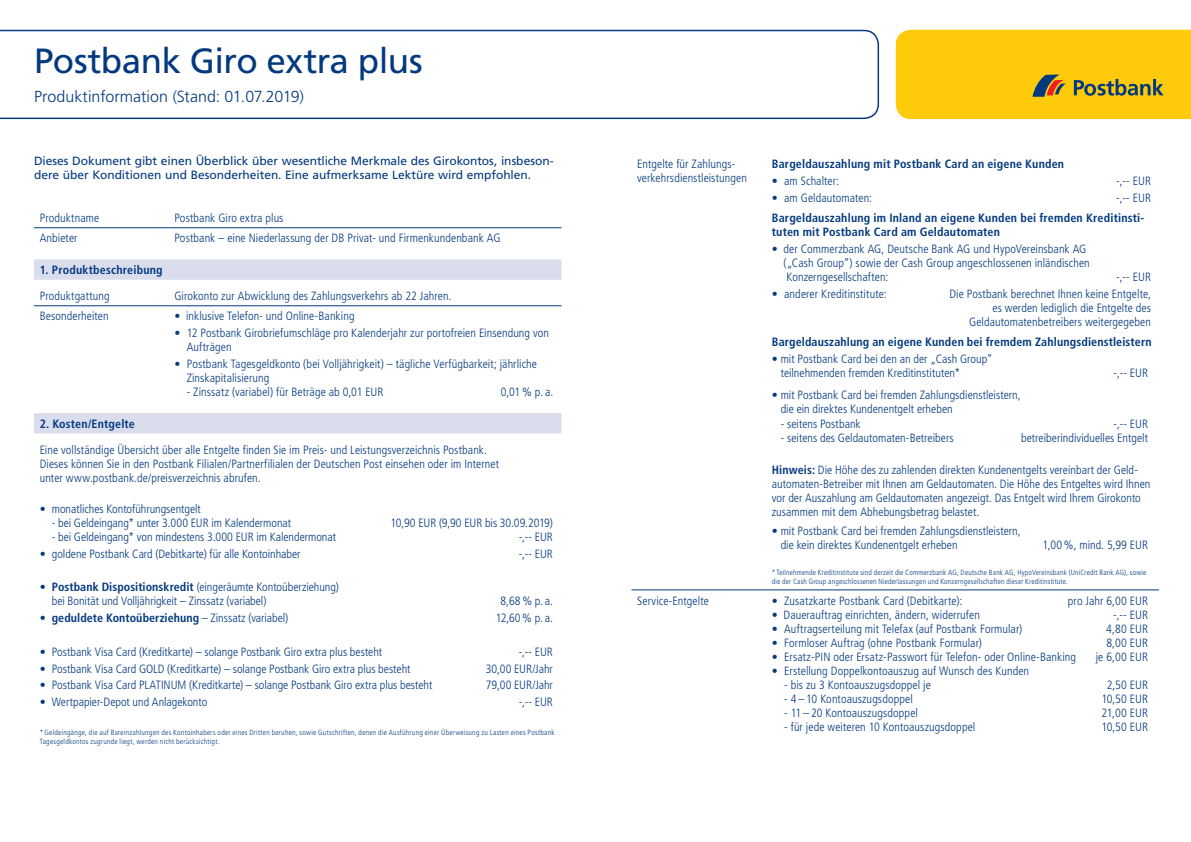
<style>
.page{position:relative;width:1191px;height:842px;background:#fff}
.page>*{position:absolute;margin:0;border:0;box-sizing:border-box;transform-origin:0 0}
.t1{font:35px "Frutiger LT Std";letter-spacing:-.015em;color:#03397e}
.t2{font:300 16px "Frutiger LT Std";color:#03397e}
.t3{font:300 condensed 12px/14px "Frutiger LT Std";letter-spacing:.005em;color:#03397e}
.t4{font:700 condensed 12px/14px "Frutiger LT Std";letter-spacing:.015em;color:#03397e}
.t5{font:12px/14px "Frutiger LT Std";letter-spacing:-.005em;color:#03397e}
.t6{font:300 condensed 7.5px/9px "Frutiger LT Std";letter-spacing:.03em;color:#03397e}
.s1{font-weight:700}
.s2{font-weight:300}
</style>
<div class="page">
<svg style="left:34px;top:259px;width:527px;height:174px"></svg>
<hr style="left:34px;top:227px;width:135px;height:1px;background:#03397e">
<hr style="left:169px;top:227px;width:392px;height:1px;background:#03397e">
<hr style="left:34px;top:305px;width:135px;height:1px;background:#03397e">
<hr style="left:169px;top:305px;width:392px;height:1px;background:#03397e">
<hr style="left:631px;top:589px;width:135px;height:1px;background:#03397e">
<hr style="left:766px;top:589px;width:393px;height:1px;background:#03397e">
<svg style="left:0;top:29px;width:879px;height:91px"></svg>
<div style="left:895px;top:30px;width:296px;height:89px;background:#feca0a"></div>
<h1 class="t1" style="left:34px;top:41px;width:390px">Postbank Giro extra plus</h1>
<h2 class="t2" style="left:34px;top:87px;width:271px">Produktinformation (Stand: 01.07.2019)</h2>
<p class="t5" style="left:34px;top:153px;width:521px">Dieses Dokument gibt einen Überblick über wesentliche Merkmale des Girokontos, insbeson&shy;dere über Konditionen und Besonderheiten. Eine aufmerksame Lektüre wird empfohlen.</p>
<p class="t3" style="left:637px;top:157px;width:111px">Entgelte für Zahlungs&shy;verkehrsdienstleistungen</p>
<p class="t4" style="left:772px;top:157px;width:294px">Bargeldauszahlung mit Postbank Card an eigene Kunden</p>
<p class="t3" style="left:772px;top:174px;width:69px">• am Schalter:</p>
<p class="t3" style="left:1116px;top:174px;width:36px">-,-- EUR</p>
<p class="t3" style="left:772px;top:191px;width:102px">• am Geldautomaten:</p>
<p class="t3" style="left:1116px;top:191px;width:36px">-,-- EUR</p>
<p class="t4" style="left:772px;top:211px;width:374px">Bargeldauszahlung im Inland an eigene Kunden bei fremden Kreditinsti&shy;tuten mit Postbank Card am Geldautomaten</p>
<p class="t3" style="left:783px;top:242px;width:308px;text-indent:-12px">• der Commerzbank AG, Deutsche Bank AG und HypoVereinsbank AG („Cash Group“) sowie der Cash Group angeschlossenen inländischen<br>Konzerngesellschaften:</p>
<p class="t3" style="left:40px;top:211px;width:61px">Produktname</p>
<p class="t3" style="left:174px;top:211px;width:111px">Postbank Giro extra plus</p>
<p class="t3" style="left:40px;top:231px;width:39px">Anbieter</p>
<p class="t3" style="left:174px;top:231px;width:327px">Postbank – eine Niederlassung der DB Privat- und Firmenkundenbank AG</p>
<p class="t4" style="left:40px;top:263px;width:124px">1. Produktbeschreibung</p>
<p class="t3" style="left:40px;top:289px;width:72px">Produktgattung</p>
<p class="t3" style="left:174px;top:289px;width:279px">Girokonto zur Abwicklung des Zahlungsverkehrs ab 22 Jahren.</p>
<p class="t3" style="left:40px;top:309px;width:70px">Besonderheiten</p>
<p class="t3" style="left:174px;top:309px;width:182px">• inklusive Telefon- und Online-Banking</p>
<p class="t3" style="left:187px;top:326px;width:364px;text-indent:-12px">• 12 Postbank Girobriefumschläge pro Kalenderjahr zur portofreien Einsendung von<br>Aufträgen</p>
<p class="t3" style="left:187px;top:357px;width:352px;text-indent:-12px">• Postbank Tagesgeldkonto (bei Volljährigkeit) – tägliche Verfügbarkeit; jährliche<br>Zinskapitalisierung</p>
<p class="t3" style="left:187px;top:385px;width:198px">- Zinssatz (variabel) für Beträge ab 0,01 EUR</p>
<p class="t3" style="left:501px;top:385px;width:54px">0,01 % p. a.</p>
<p class="t4" style="left:40px;top:417px;width:97px">2. Kosten/Entgelte</p>
<p class="t3" style="left:40px;top:443px;width:461px">Eine vollständige Übersicht über alle Entgelte finden Sie im Preis- und Leistungsverzeichnis Postbank.<br>Dieses können Sie in den Postbank Filialen/Partnerfilialen der Deutschen Post einsehen oder im Internet unter www.postbank.de/preisverzeichnis abrufen.</p>
<p class="t3" style="left:40px;top:502px;width:163px">• monatliches Kontoführungsentgelt</p>
<p class="t3" style="left:52px;top:516px;width:241px">- bei Geldeingang* unter 3.000 EUR im Kalendermonat</p>
<p class="t3" style="left:390px;top:516px;width:164px">10,90 EUR (9,90 EUR bis 30.09.2019)</p>
<p class="t3" style="left:52px;top:530px;width:286px">- bei Geldeingang* von mindestens 3.000 EUR im Kalendermonat</p>
<p class="t3" style="left:519px;top:530px;width:35px">-,-- EUR</p>
<p class="t3" style="left:40px;top:546px;width:262px">• goldene Postbank Card (Debitkarte) für alle Kontoinhaber</p>
<p class="t3" style="left:519px;top:546px;width:35px">-,-- EUR</p>
<p class="t3" style="left:52px;top:580px;width:289px;text-indent:-12px">• <span class="s1">Postbank Dispositionskredit</span> (eingeräumte Kontoüberziehung) bei Bonität und Volljährigkeit – Zinssatz (variabel)</p>
<p class="t3" style="left:1116px;top:270px;width:36px">-,-- EUR</p>
<p class="t3" style="left:772px;top:287px;width:116px">• anderer Kreditinstitute:</p>
<p class="t3" style="left:949px;top:287px;width:203px;text-align:right">Die Postbank berechnet Ihnen keine Entgelte, es werden lediglich die Entgelte des<br>Geldautomatenbetreibers weitergegeben</p>
<p class="t4" style="left:772px;top:335px;width:381px">Bargeldauszahlung an eigene Kunden bei fremdem Zahlungsdienstleistern</p>
<p class="t3" style="left:780px;top:352px;width:213px;text-indent:-9px">• mit Postbank Card bei den an der „Cash Group“ teilnehmenden fremden Kreditinstituten*</p>
<p class="t3" style="left:1113px;top:366px;width:36px">-,-- EUR</p>
<p class="t3" style="left:780px;top:388px;width:241px;text-indent:-9px">• mit Postbank Card bei fremden Zahlungsdienstleistern, die ein direktes Kundenentgelt erheben</p>
<p class="t3" style="left:780px;top:416px;width:81px">- seitens Postbank</p>
<p class="t3" style="left:1113px;top:416px;width:36px">-,-- EUR</p>
<p class="t3" style="left:780px;top:430px;width:174px">- seitens des Geldautomaten-Betreibers</p>
<p class="t3" style="left:1021px;top:430px;width:128px">betreiberindividuelles Entgelt</p>
<p class="t3" style="left:772px;top:463px;width:380px"><span class="s1">Hinweis:</span> Die Höhe des zu zahlenden direkten Kundenentgelts vereinbart der Geld&shy;automaten-Betreiber mit Ihnen am Geldautomaten. Die Höhe des Entgeltes wird Ihnen vor der Auszahlung am Geldautomaten angezeigt. Das Entgelt wird Ihrem Girokonto zusammen mit dem Abhebungsbetrag belastet.</p>
<p class="t3" style="left:780px;top:524px;width:241px;text-indent:-9px">• mit Postbank Card bei fremden Zahlungsdienstleistern, die kein direktes Kundenentgelt erheben</p>
<p class="t3" style="left:1042px;top:538px;width:107px">1,00 %, mind. 5,99 EUR</p>
<p class="t6" style="left:772px;top:568px;width:376px">* Teilnehmende Kreditinstitute sind derzeit die Commerzbank AG, Deutsche Bank AG, HypoVereinsbank (UniCredit Bank AG), sowie die der Cash Group angeschlossenen Niederlassungen und Konzerngesellschaften dieser Kreditinstitute.</p>
<p class="t3" style="left:637px;top:594px;width:73px">Service-Entgelte</p>
<p class="t3" style="left:772px;top:594px;width:192px">• Zusatzkarte Postbank Card (Debitkarte):</p>
<p class="t3" style="left:1068px;top:594px;width:82px">pro Jahr 6,00 EUR</p>
<p class="t3" style="left:772px;top:608px;width:209px">• Dauerauftrag einrichten, ändern, widerrufen</p>
<p class="t3" style="left:1113px;top:608px;width:36px">-,-- EUR</p>
<p class="t3" style="left:772px;top:622px;width:252px">• Auftragserteilung mit Telefax (auf Postbank Formular)</p>
<p class="t3" style="left:1106px;top:622px;width:43px">4,80 EUR</p>
<p class="t3" style="left:772px;top:636px;width:212px">• Formloser Auftrag (ohne Postbank Formular)</p>
<p class="t3" style="left:1106px;top:636px;width:43px">8,00 EUR</p>
<p class="t3" style="left:772px;top:650px;width:306px">• Ersatz-PIN oder Ersatz-Passwort für Telefon- oder Online-Banking</p>
<p class="t3" style="left:1095px;top:650px;width:54px">je 6,00 EUR</p>
<p class="t3" style="left:772px;top:664px;width:259px">• Erstellung Doppelkontoauszug auf Wunsch des Kunden</p>
<p class="t3" style="left:784px;top:678px;width:148px">- bis zu 3 Kontoauszugsdoppel je</p>
<p class="t3" style="left:1106px;top:678px;width:43px">2,50 EUR</p>
<p class="t3" style="left:784px;top:692px;width:130px">- 4 – 10 Kontoauszugsdoppel</p>
<p class="t3" style="left:1101px;top:692px;width:48px">10,50 EUR</p>
<p class="t3" style="left:784px;top:706px;width:135px">- 11 – 20 Kontoauszugsdoppel</p>
<p class="t3" style="left:1101px;top:706px;width:48px">21,00 EUR</p>
<p class="t3" style="left:784px;top:720px;width:193px">- für jede weiteren 10 Kontoauszugsdoppel</p>
<p class="t3" style="left:1101px;top:720px;width:48px">10,50 EUR</p>
<p class="t3" style="left:500px;top:594px;width:54px">8,68% p. a.</p>
<p class="t4" style="left:40px;top:611px;width:250px"><span class="s2">•</span> geduldete Kontoüberziehung <span class="s2">– Zinssatz (variabel)</span></p>
<p class="t3" style="left:496px;top:611px;width:59px">12,60% p. a.</p>
<p class="t3" style="left:40px;top:645px;width:344px">• Postbank Visa Card (Kreditkarte) – solange Postbank Giro extra plus besteht</p>
<p class="t3" style="left:519px;top:645px;width:35px">-,-- EUR</p>
<p class="t3" style="left:40px;top:662px;width:372px">• Postbank Visa Card GOLD (Kreditkarte) – solange Postbank Giro extra plus besteht</p>
<p class="t3" style="left:486px;top:662px;width:69px">30,00 EUR/Jahr</p>
<p class="t3" style="left:40px;top:678px;width:394px">• Postbank Visa Card PLATINUM (Kreditkarte) – solange Postbank Giro extra plus besteht</p>
<p class="t3" style="left:486px;top:678px;width:68px">79,00 EUR/Jahr</p>
<p class="t3" style="left:40px;top:695px;width:169px">• Wertpapier-Depot und Anlagekonto</p>
<p class="t3" style="left:519px;top:695px;width:35px">-,-- EUR</p>
<p class="t6" style="left:40px;top:728px;width:516px">* Geldeingänge, die auf Bareinzahlungen des Kontoinhabers oder eines Dritten beruhen, sowie Gutschriften, denen die Ausführung einer Überweisung zu Lasten eines Postbank<br>Tagesgeldkontos zugrunde liegt, werden nicht berücksichtigt.</p>
</div>
